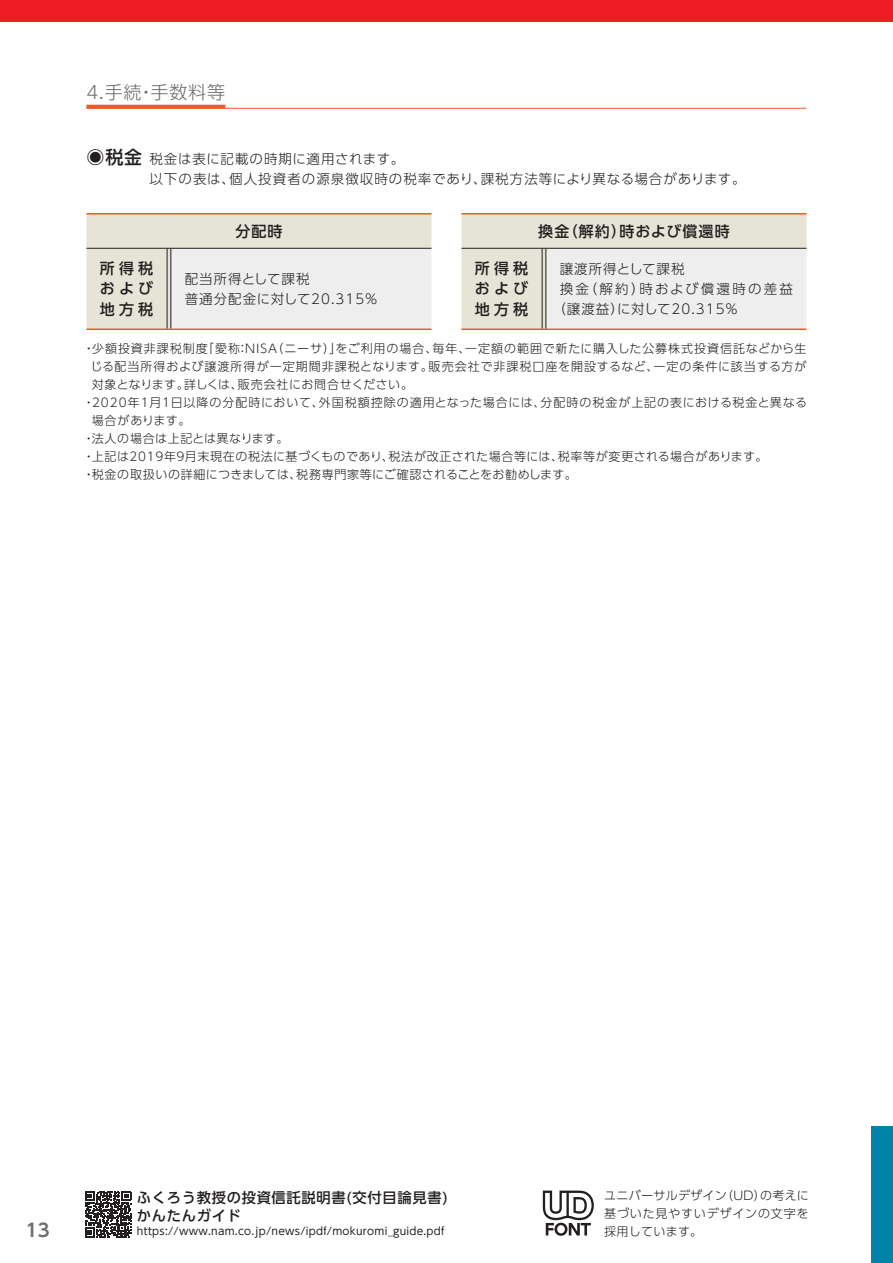
<style>
.page{position:relative;width:893px;height:1263px;background:#fff}
.page>*{position:absolute;margin:0;border:0;box-sizing:border-box;transform-origin:0 0}
.t1{font:300 18px "UD Shin Go Pro";letter-spacing:.05em;color:#6c6d70}
.t2{font:700 18px "UD Shin Go Pro De";color:#6c6d70}
.t3{font:500 15px/20.2px "UD Shin Go Pro";letter-spacing:.275em;color:#231f20;text-align:justify}
.t4{font:500 15px "UD Shin Go Pro";letter-spacing:.075em;color:#231f20}
.t5{font:500 14.25px/18px "UD Shin Go Pro";letter-spacing:.05em;color:#231f20}
.t6{font:300 13.5px/20.2px "UD Shin Go Pro";letter-spacing:.075em;color:#231f20}
.t7{font:300 13.5px "UD Shin Go Pro";letter-spacing:.165em;color:#231f20}
.t8{font:300 12px "UD Shin Go Pro";letter-spacing:.08em;color:#231f20}
.t9{font:300 12px "UD Shin Go Pro";letter-spacing:.04em;color:#231f20}
.t10{font:300 12px "UD Shin Go Pro";letter-spacing:.03em;color:#231f20}
.t11{font:300 12px "UD Shin Go Pro";letter-spacing:.085em;color:#231f20}
.t12{font:300 12px/18px "UD Shin Go Pro";letter-spacing:.06em;color:#231f20;text-align:justify}
.t13{font:10.5px "UD Shin Go Pro";letter-spacing:.025em;color:#231f20}
.s1{font-weight:500;font-size:18px}
</style>
<div class="page">
<div style="left:0;top:0;width:893px;height:21px;background:#ee1d23"></div>
<div style="left:86px;top:214px;width:720px;height:115px;background:#e6e4d7"></div>
<svg style="left:171px;top:248px;width:635px;height:81px;background:#edeceb"></svg>
<hr style="left:167px;top:249px;width:4px;height:80px;background:#e6e4d7">
<hr style="left:542px;top:249px;width:4px;height:80px;background:#e6e4d7">
<hr style="left:86px;top:213px;width:83px;height:2px;background:#f15921">
<hr style="left:169px;top:213px;width:262px;height:2px;background:#f15921">
<hr style="left:86px;top:329px;width:83px;height:1px;background:#f15921">
<hr style="left:169px;top:329px;width:262px;height:1px;background:#f15921">
<hr style="left:461px;top:213px;width:83px;height:2px;background:#f15921">
<hr style="left:544px;top:213px;width:262px;height:2px;background:#f15921">
<hr style="left:461px;top:329px;width:83px;height:1px;background:#f15921">
<hr style="left:544px;top:329px;width:262px;height:1px;background:#f15921">
<hr style="left:86px;top:248px;width:83px;height:1px;background:#231f20">
<hr style="left:169px;top:248px;width:262px;height:1px;background:#231f20">
<hr style="left:461px;top:248px;width:83px;height:1px;background:#231f20">
<hr style="left:544px;top:248px;width:262px;height:1px;background:#231f20">
<hr style="left:167px;top:249px;width:1px;height:80px;background:#231f20">
<hr style="left:170px;top:249px;width:1px;height:80px;background:#231f20">
<hr style="left:542px;top:249px;width:1px;height:80px;background:#231f20">
<hr style="left:545px;top:249px;width:1px;height:80px;background:#231f20">
<div style="left:872px;top:1127px;width:21px;height:136px;background:#0081a7"></div>
<hr style="left:86px;top:108px;width:720px;height:1px;background:#f15921">
<svg style="left:86px;top:105px;width:139px;height:4px"></svg>
<svg style="left:543px;top:1190px;width:51px;height:46px"></svg>
<svg style="left:85px;top:1191px;width:46px;height:46px"></svg>
<h1 class="t1" style="left:86px;top:78px;width:140px">4.手続・手数料等</h1>
<p class="t6" style="left:149px;top:148px;width:598px;text-indent:-63px"><span class="s1">◉税金</span>税金は表に記載の時期に適用されます。<br>以下の表は、個人投資者の源泉徴収時の税率であり、課税方法等により異なる場合があります。</p>
<p class="t3" style="left:235px;top:220px;width:49px">分配時</p>
<p class="t4" style="left:538px;top:219px;width:193px">換金（解約）時および償還時</p>
<p class="t3" style="left:100px;top:258px;width:55px">所得税および地方税</p>
<p class="t6" style="left:185px;top:268px;width:195px">配当所得として課税<br>普通分配金に対して20.315％</p>
<p class="t3" style="left:475px;top:258px;width:55px">所得税および地方税</p>
<p class="t6" style="left:560px;top:258px;width:126px">譲渡所得として課税</p>
<p class="t7" style="left:560px;top:278px;width:235px">換金（解約）時および償還時の差益</p>
<p class="t6" style="left:552px;top:298px;width:187px">（譲渡益）に対して20.315％</p>
<p class="t8" style="left:83px;top:339px;width:725px">・少額投資非課税制度「愛称：NISA（ニーサ）」をご利用の場合、毎年、一定額の範囲で新たに購入した公募株式投資信託などから生</p>
<p class="t11" style="left:90px;top:357px;width:718px">じる配当所得および譲渡所得が一定期間非課税となります。販売会社で非課税口座を開設するなど、一定の条件に該当する方が</p>
<p class="t10" style="left:92px;top:375px;width:323px">対象となります。詳しくは、販売会社にお問合せください。</p>
<p class="t8" style="left:83px;top:393px;width:726px">・2020年1月1日以降の分配時において、外国税額控除の適用となった場合には、分配時の税金が上記の表における税金と異なる</p>
<p class="t12" style="left:92px;top:411px;width:100px">場合があります。</p>
<p class="t9" style="left:83px;top:429px;width:207px">・法人の場合は上記とは異なります。</p>
<p class="t9" style="left:83px;top:447px;width:686px">・上記は2019年９月末現在の税法に基づくものであり、税法が改正された場合等には、税率等が変更される場合があります。</p>
<p class="t10" style="left:83px;top:465px;width:495px">・税金の取扱いの詳細につきましては、税務専門家等にご確認されることをお勧めします。</p>
<h1 class="t2" style="left:26px;top:1215px;width:25px">13</h1>
<p class="t5" style="left:137px;top:1188px;width:312px">ふくろう教授の投資信託説明書(交付目論見書)かんたんガイド</p>
<p class="t13" style="left:137px;top:1223px;width:309px">https://www.nam.co.jp/news/ipdf/mokuromi_guide.pdf</p>
<p class="t12" style="left:604px;top:1186px;width:206px">ユニバーサルデザイン（UD）の考えに基づいた見やすいデザインの文字を採用しています。</p>
</div>
